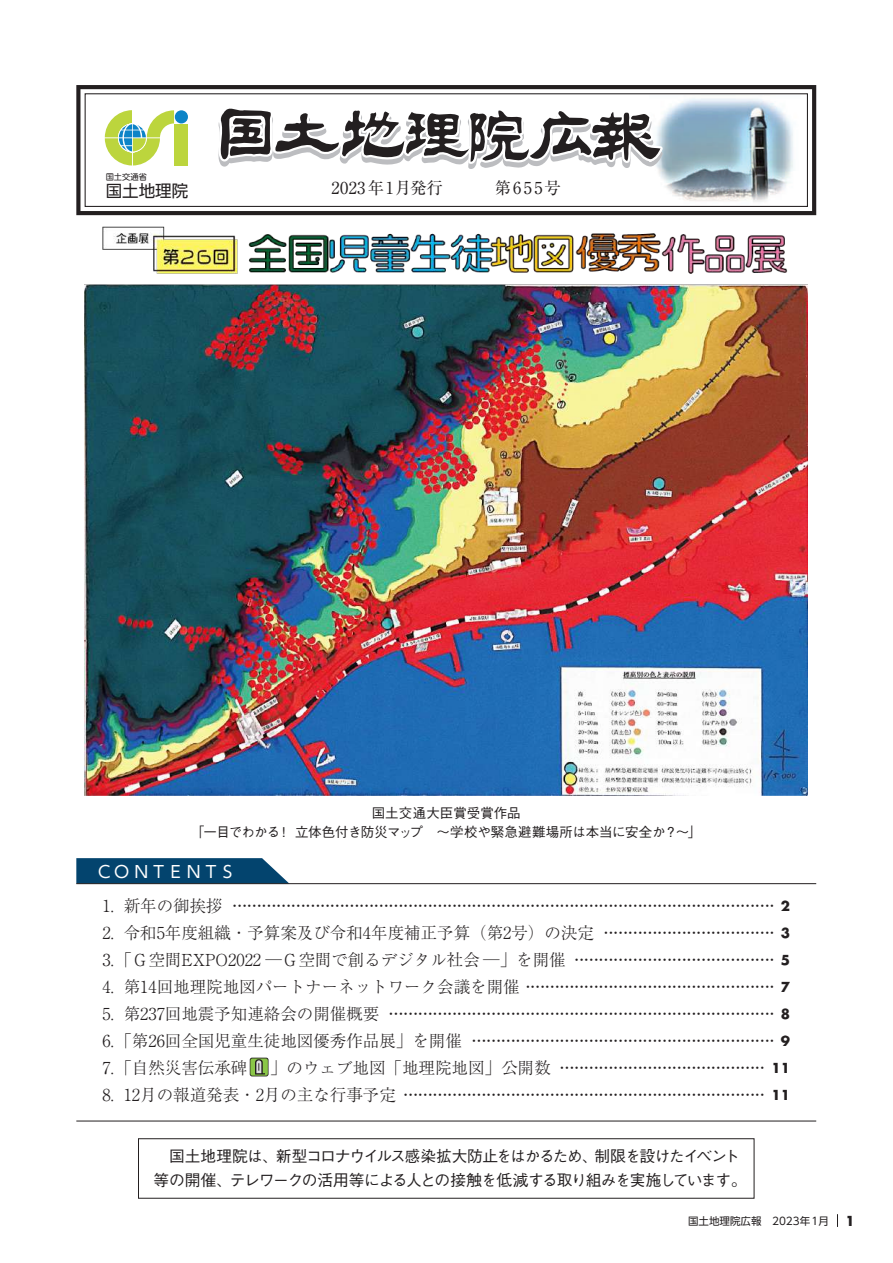
<style>
.page{position:relative;width:893px;height:1263px;background:#fff}
.page>*{position:absolute;margin:0;border:0;box-sizing:border-box;transform-origin:0 0}
.t1{font:300 16.5px "Ryumin Pr 6 N";color:#231f20}
.t2{font:16.5px "Ryumin Pr 6 N";letter-spacing:.075em;color:#231f20}
.t3{font:16.5px "UD Shin Go NT Pr 6 N";letter-spacing:.065em;color:#fff}
.t4{font:16.5px "UD Shin Go NT Pr 6 N";color:#231f20}
.t5{font:500 15.75px/24px "Gothic BBB Pr 6 N";letter-spacing:-.07em;color:#231f20;text-align:center}
.t6{font:500 13.5px/19.5px "Gothic BBB Pr 6 N";letter-spacing:-.005em;color:#231f20;text-align:center}
.t7{font:13.5px "Futura Koyu";color:#231f20}
.t8{font:10.5px "UD Shin Go NT Pr 6 N";color:#231f20}
.t9{font:8.25px "UD Shin M Go Pr 6 N";color:#231f20}
.s1{font-family:"Futura Koyu";font-weight:400;font-size:13.5px}
</style>
<div class="page">
<svg style="left:76px;top:858px;width:213px;height:25px;background:#145178"></svg>
<svg style="left:76px;top:85px;width:740px;height:130px"></svg>
<div style="left:85px;top:93px;width:723px;height:114px;border:1px solid #231f20"></div>
<img style="left:649px;top:95px;width:152px;height:109px">
<svg style="left:216px;top:104px;width:451px;height:67px"></svg>
<div style="left:175px;top:110px;width:13px;height:13px;background:#0c84c7;border-radius:50%"></div>
<div style="left:175px;top:124px;width:13px;height:41px;background:#bcd53d"></div>
<svg style="left:105px;top:110px;width:69px;height:55px"></svg>
<svg style="left:837px;top:1214px;width:1px;height:13px"></svg>
<hr style="left:76px;top:883px;width:740px;height:1px;background:#231f20">
<hr style="left:76px;top:1121px;width:740px;height:1px;background:#231f20">
<div style="left:138px;top:1138px;width:616px;height:60px;border:1px solid #231f20"></div>
<svg style="left:250px;top:1058px;width:19px;height:18px"></svg>
<img style="left:85px;top:226px;width:723px;height:569px">
<p class="t9" style="left:106px;top:170px;width:43px">国土交通省</p>
<p class="t4" style="left:106px;top:177px;width:84px">国土地理院</p>
<p class="t2" style="left:332px;top:175px;width:231px">2023年1月発行　　　第655号</p>
<p class="t6" style="left:198px;top:802px;width:498px">国土交通大臣賞受賞作品<br>｢一目でわかる！ 立体色付き防災マップ　～学校や緊急避難場所は本当に安全か？～｣</p>
<p class="t3" style="left:98px;top:858px;width:139px">C ＯＮＴＥＮＴＳ</p>
<p class="t1" style="left:102px;top:893px;width:689px">1. 新年の御挨拶・・・・・・・・・・・・・・・・・・・・・・・・・・・・・・・・・・・・・・・・・・・・・・・・・・・・・・・・・・・・・・・・・・・・・・・・・・・・・・・・・・・・・・・・・・・・・・・・・・・・・・・・・・・・・・・ <span class="s1">2</span></p>
<p class="t1" style="left:102px;top:920px;width:689px">2. 令和5年度組織・予算案及び令和4年度補正予算（第2号）の決定 ・・・・・・・・・・・・・・・・・・・・・・・・・・・・・・・・・・・ <span class="s1">3</span></p>
<p class="t1" style="left:102px;top:947px;width:689px">3. 「Ｇ空間EXPO2022 ─ Ｇ空間で創るデジタル社会 ─」を開催 ・・・・・・・・・・・・・・・・・・・・・・・・・・・・・・・・・・・・・・・・・ <span class="s1">5</span></p>
<p class="t1" style="left:102px;top:974px;width:689px">4. 第14回地理院地図パートナーネットワーク会議を開催 ・・・・・・・・・・・・・・・・・・・・・・・・・・・・・・・・・・・・・・・・・・・・・・・・・・・ <span class="s1">7</span></p>
<p class="t1" style="left:102px;top:1001px;width:689px">5. 第237回地震予知連絡会の開催概要 ・・・・・・・・・・・・・・・・・・・・・・・・・・・・・・・・・・・・・・・・・・・・・・・・・・・・・・・・・・・・・・・・・・・・・・・・・・・・・・・ <span class="s1">8</span></p>
<p class="t1" style="left:102px;top:1028px;width:689px">6. 「第26回全国児童生徒地図優秀作品展」を開催 ・・・・・・・・・・・・・・・・・・・・・・・・・・・・・・・・・・・・・・・・・・・・・・・・・・・・・・・・・・・・・・ <span class="s1">9</span></p>
<p class="t1" style="left:102px;top:1055px;width:146px">7. 「自然災害伝承碑</p>
<p class="t1" style="left:270px;top:1055px;width:521px">」のウェブ地図「地理院地図」公開数 ・・・・・・・・・・・・・・・・・・・・・・・・・・・・・・・・・・・・・・・・・・ <span class="s1">1 1</span></p>
<p class="t1" style="left:102px;top:1082px;width:689px">8. 12月の報道発表・ 2月の主な行事予定 ・・・・・・・・・・・・・・・・・・・・・・・・・・・・・・・・・・・・・・・・・・・・・・・・・・・・・・・・・・・・・・・・・・・・・・・・・・ <span class="s1">1 1</span></p>
<p class="t5" style="left:154px;top:1143px;width:595px">国土地理院は、新型コロナウイルス感染拡大防止をはかるため、制限を設けたイベント<br>等の開催、テレワークの活用等による人との接触を低減する取り組みを実施しています。</p>
<p class="t8" style="left:688px;top:1213px;width:142px">国土地理院広報　2023年1月</p>
<p class="t7" style="left:846px;top:1211px;width:11px">1</p>
</div>
